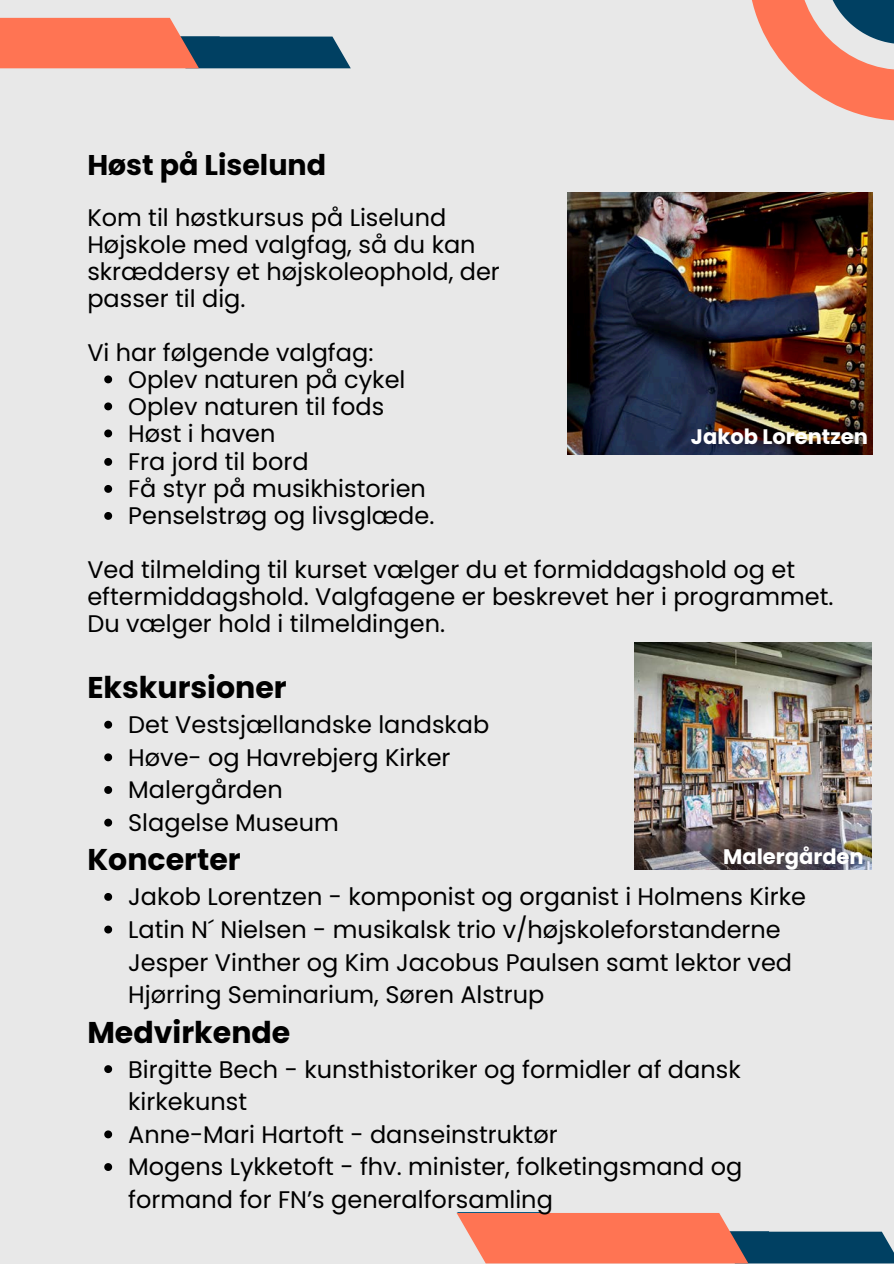
<style>
.page{position:relative;width:894px;height:1264px;background:#fff}
.page>*{position:absolute;margin:0;border:0;box-sizing:border-box;transform-origin:0 0}
.t1{font:700 30px "Poppins";color:#000}
.t2{font:700 28.5px "Poppins";color:#000}
.t3{font:24px/27px "Poppins";color:#000}
.t4{font:700 21px "Poppins";color:#fff}
</style>
<div class="page">
<div style="left:0;top:0;width:893px;height:1263px;background:#e8e8e8"></div>
<svg style="left:0;top:18px;width:350px;height:50px"></svg>
<svg style="left:752px;top:0;width:141px;height:121px"></svg>
<svg style="left:871px;top:779px;width:1px;height:29px"></svg>
<svg style="left:456px;top:1212px;width:437px;height:51px"></svg>
<svg style="left:104px;top:375px;width:8px;height:8px"></svg>
<svg style="left:104px;top:402px;width:8px;height:8px"></svg>
<svg style="left:104px;top:429px;width:8px;height:8px"></svg>
<img style="left:567px;top:192px;width:305px;height:262px">
<svg style="left:104px;top:458px;width:8px;height:8px"></svg>
<svg style="left:104px;top:485px;width:8px;height:8px"></svg>
<svg style="left:104px;top:512px;width:8px;height:8px"></svg>
<svg style="left:104px;top:720px;width:8px;height:8px"></svg>
<svg style="left:104px;top:753px;width:8px;height:8px"></svg>
<svg style="left:104px;top:786px;width:8px;height:8px"></svg>
<svg style="left:104px;top:818px;width:8px;height:8px"></svg>
<svg style="left:104px;top:893px;width:8px;height:7px"></svg>
<svg style="left:104px;top:925px;width:8px;height:8px"></svg>
<svg style="left:104px;top:1065px;width:8px;height:8px"></svg>
<svg style="left:104px;top:1130px;width:8px;height:8px"></svg>
<svg style="left:104px;top:1163px;width:8px;height:7px"></svg>
<img style="left:634px;top:642px;width:237px;height:227px">
<p class="t2" style="left:87px;top:145px;width:240px">Høst på Liselund</p>
<p class="t3" style="left:87px;top:204px;width:414px">Kom til høstkursus på Liselund<br>Højskole med valgfag, så du kan skræddersy et højskoleophold, der passer til dig.</p>
<p class="t3" style="left:87px;top:339px;width:287px">Vi har følgende valgfag:</p>
<h1 class="t3" style="left:128px;top:366px;width:279px">Oplev naturen på cykel</h1>
<p class="t3" style="left:128px;top:393px;width:257px">Oplev naturen til fods</p>
<p class="t3" style="left:128px;top:420px;width:149px">Høst i haven</p>
<h2 class="t3" style="left:128px;top:448px;width:182px">Fra jord til bord</h2>
<h2 class="t3" style="left:128px;top:475px;width:299px">Få styr på musikhistorien</h2>
<p class="t3" style="left:128px;top:502px;width:308px">Penselstrøg og livsglæde.</p>
<p class="t3" style="left:87px;top:556px;width:747px">Ved tilmelding til kurset vælger du et formiddagshold og et eftermiddagshold. Valgfagene er beskrevet her i programmet.<br>Du vælger hold i tilmeldingen.</p>
<p class="t1" style="left:87px;top:666px;width:201px">Ekskursioner</p>
<p class="t3" style="left:128px;top:711px;width:362px">Det Vestsjællandske landskab</p>
<p class="t3" style="left:128px;top:744px;width:324px">Høve- og Havrebjerg Kirker</p>
<p class="t3" style="left:128px;top:776px;width:156px">Malergården</p>
<h2 class="t3" style="left:128px;top:809px;width:212px">Slagelse Museum</h2>
<p class="t1" style="left:87px;top:839px;width:155px">Koncerter</p>
<h1 class="t3" style="left:128px;top:883px;width:679px">Jakob Lorentzen - komponist og organist i Holmens Kirke</h1>
<p class="t3" style="left:128px;top:913px;width:665px;line-height:32.7px">Latin N´ Nielsen - musikalsk trio v/højskoleforstanderne<br>Jesper Vinther og Kim Jacobus Paulsen samt lektor ved<br>Hjørring Seminarium, Søren Alstrup</p>
<p class="t1" style="left:87px;top:1011px;width:204px">Medvirkende</p>
<p class="t3" style="left:128px;top:1052px;width:614px;line-height:32.7px">Birgitte Bech - kunsthistoriker og formidler af dansk kirkekunst</p>
<p class="t3" style="left:128px;top:1120px;width:431px">Anne-Mari Hartoft - danseinstruktør</p>
<h1 class="t3" style="left:128px;top:1150px;width:615px;line-height:32.7px">Mogens Lykketoft - fhv. minister, folketingsmand og formand for FN’s generalforsamling</h1>
<p class="t4" style="left:690px;top:421px;width:178px">Jakob Lorentzen</p>
<p class="t4" style="left:723px;top:841px;width:142px">Malergården</p>
</div>
